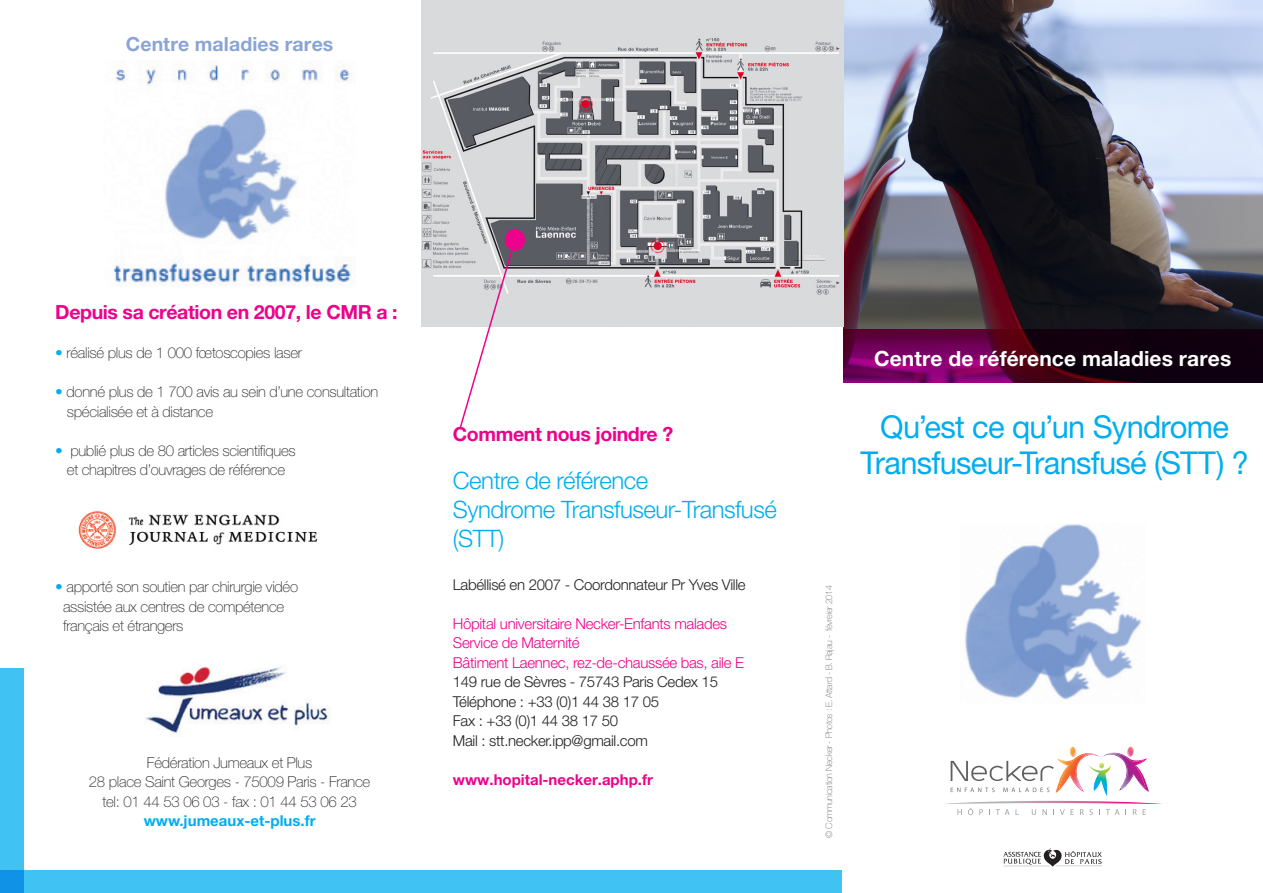
<style>
.page{position:relative;width:1263px;height:893px;background:#fff}
.page>*{position:absolute;margin:0;border:0;box-sizing:border-box;transform-origin:0 0}
.t1{font:31.5px/36px "Helvetica Neue LT Pro";letter-spacing:-.025em;color:#00aeef;text-align:center}
.t2{font:300 24px "Helvetica Neue LT Pro";letter-spacing:-.02em;color:#00aeef}
.t3{font:700 21px "Helvetica Neue LT";letter-spacing:.005em;color:#fff}
.t4{font:700 19.5px "Helvetica Neue LT Pro";letter-spacing:-.02em;color:#ed028c}
.t5{font:700 19.5px "Helvetica Neue LT";letter-spacing:.005em;color:#8aa5d5}
.t6{font:100 15px/19.5px "Helvetica Neue LT";letter-spacing:-.02em;color:#231f20}
.t7{font:300 15px "Helvetica Neue LT Pro";letter-spacing:-.02em;color:#231f20}
.t8{font:300 15px/19.5px "Helvetica Neue LT Pro";letter-spacing:-.02em;color:#ed028c}
.t9{font:700 15px "Helvetica Neue LT Pro";color:#ed028c}
.t10{font:700 15px "Helvetica Neue LT";color:#00aeef}
.t11{font:100 9px "Helvetica Neue LT";letter-spacing:-.03em;color:#6c6d70}
.s1{font-weight:300;color:#00aeef}
</style>
<div class="page">
<img style="left:965px;top:524px;width:176px;height:176px">
<img style="left:843px;top:0;width:420px;height:329px">
<img style="left:421px;top:0;width:422px;height:326px">
<div style="left:505px;top:230px;width:19px;height:20px;background:#ed028c;border-radius:50%"></div>
<div style="left:505px;top:229px;width:20px;height:22px;border:2px solid #ed028c;border-radius:50%"></div>
<img style="left:146px;top:666px;width:184px;height:70px">
<img style="left:78px;top:511px;width:240px;height:38px">
<img style="left:113px;top:63px;width:243px;height:224px">
<svg style="left:1003px;top:848px;width:99px;height:19px"></svg>
<svg style="left:945px;top:747px;width:217px;height:68px"></svg>
<svg style="left:843px;top:329px;width:420px;height:54px;background:#3e002c"></svg>
<svg style="left:459px;top:238px;width:58px;height:189px"></svg>
<div style="left:0;top:870px;width:842px;height:23px;background:#40c2f3"></div>
<svg style="left:0;top:668px;width:24px;height:225px;background:#3bbdf1"></svg>
<p class="t5" style="left:126px;top:32px;width:209px">Centre maladies rares</p>
<p class="t4" style="left:55px;top:300px;width:344px">Depuis sa création en 2007, le CMR a :</p>
<p class="t6" style="left:55px;top:343px;width:248px"><span class="s1">•</span> réalisé plus de 1 000 fœtoscopies laser</p>
<p class="t6" style="left:67px;top:382px;width:313px;text-indent:-12px"><span class="s1">•</span> donné plus de 1 700 avis au sein d’une consultation spécialisée et à distance</p>
<p class="t6" style="left:55px;top:440px;width:242px;text-align:center"><span class="s1">•</span> publié plus de 80 articles scientifiques et chapitres d’ouvrages de référence</p>
<p class="t6" style="left:63px;top:577px;width:237px;text-indent:-8px"><span class="s1">•</span> apporté son soutien par chirurgie vidéo assistée aux centres de compétence français et étrangers</p>
<p class="t6" style="left:147px;top:752px;width:167px">Fédération Jumeaux et Plus</p>
<p class="t6" style="left:89px;top:772px;width:283px">28 place Saint Georges - 75009 Paris - France</p>
<p class="t6" style="left:102px;top:791px;width:256px">tel: 01 44 53 06 03 - fax : 01 44 53 06 23</p>
<p class="t10" style="left:144px;top:811px;width:173px">www.jumeaux-et-plus.fr</p>
<p class="t4" style="left:453px;top:422px;width:222px">Comment nous joindre ?</p>
<p class="t2" style="left:453px;top:466px;width:197px">Centre de référence</p>
<p class="t2" style="left:453px;top:495px;width:325px">Syndrome Transfuseur-Transfusé</p>
<p class="t2" style="left:453px;top:524px;width:53px">(STT)</p>
<p class="t7" style="left:453px;top:575px;width:294px">Labéllisé en 2007 - Coordonnateur Pr Yves Ville</p>
<p class="t8" style="left:453px;top:613px;width:293px">Hôpital universitaire Necker-Enfants malades<br>Service de Maternité<br>Bâtiment Laennec, rez-de-chaussée bas, aile E</p>
<p class="t7" style="left:453px;top:673px;width:267px">149 rue de Sèvres - 75743 Paris Cedex 15</p>
<p class="t7" style="left:453px;top:692px;width:208px">Téléphone : +33 (0)1 44 38 17 05</p>
<p class="t7" style="left:453px;top:712px;width:167px">Fax : +33 (0)1 44 38 17 50</p>
<p class="t7" style="left:453px;top:731px;width:196px">Mail : stt.necker.ipp@gmail.com</p>
<p class="t9" style="left:453px;top:770px;width:201px">www.hopital-necker.aphp.fr</p>
<p class="t3" style="left:874px;top:345px;width:359px">Centre de référence maladies rares</p>
<p class="t1" style="left:860px;top:408px;width:390px">Qu’est ce qu’un Syndrome<br>Transfuseur-Transfusé (STT) ?</p>
<p class="t11" style="left:824px;top:838px;width:254px;rotate:-90deg">© Communication Necker - Photos : E. Attard - B. Rajau - févreier 2014</p>
</div>
